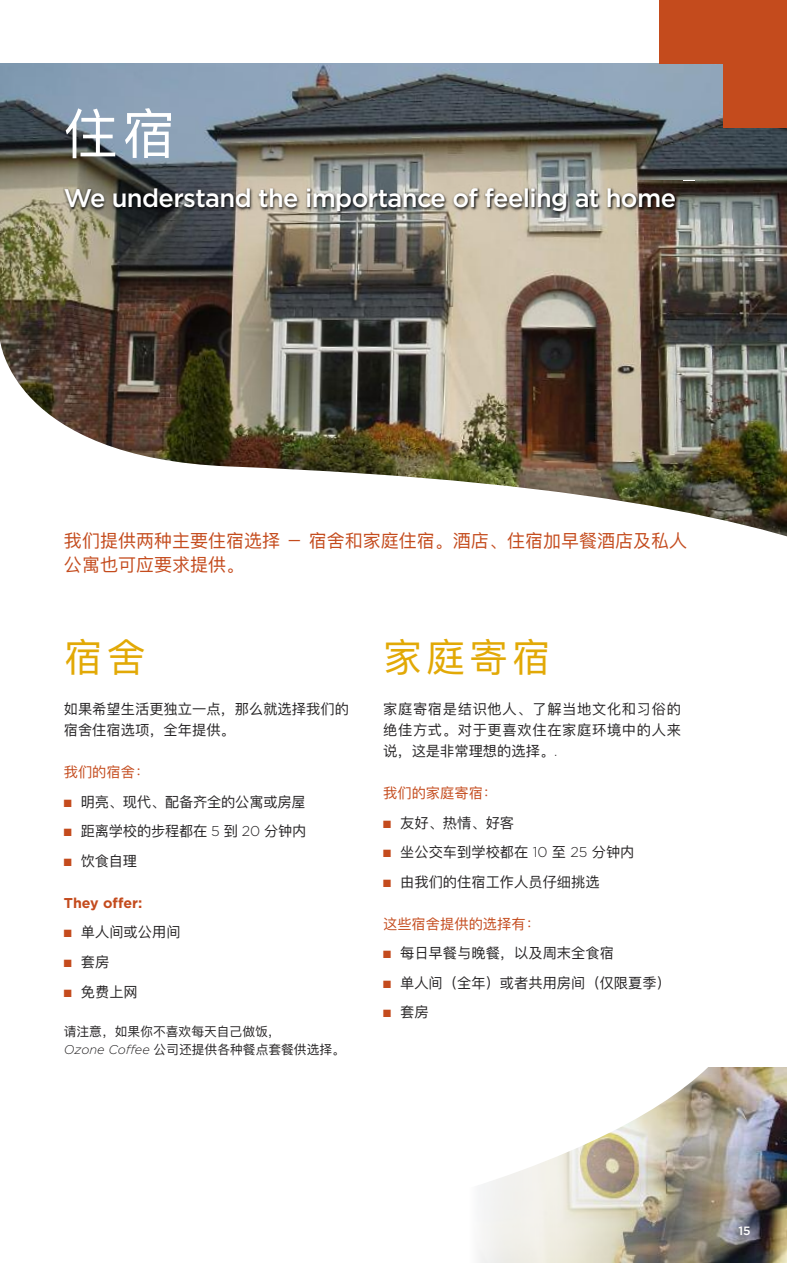
<style>
.page{position:relative;width:787px;height:1263px;background:#fff}
.page>*{position:absolute;margin:0;border:0;box-sizing:border-box;transform-origin:0 0}
.t1{font:54px "Ping Fang SC";color:#fff}
.t2{font:39px "Ping Fang SC";letter-spacing:.1em;color:#e2a906}
.t3{font:500 25.5px "Gotham";letter-spacing:-.025em;color:#fff}
.t4{font:18px/24px "Ping Fang SC";color:#c44b1d}
.t5{font:14.25px/21px "Ping Fang SC";color:#272526;text-align:justify}
.t6{font:14.25px "Ping Fang SC";color:#c44b1d}
.t7{font:700 14.25px "Gotham";color:#c44b1d}
.t8{font:12.75px/18px "Ping Fang SC";color:#272526}
.t9{font:500 12px "Gotham";color:#fff}
.s1{font-family:"Gotham";font-weight:300}
.s2{color:#c44b1d}
.s3{font-family:"Gotham";font-weight:300;font-style:italic}
</style>
<div class="page">
<img style="left:0;top:64px;width:787px;height:276px">
<div style="left:659px;top:0;width:128px;height:64px;background:#c44b1d"></div>
<div style="left:723px;top:0;width:64px;height:128px;background:#c44b1d"></div>
<img style="left:53px;top:181px;width:642px;height:58px">
<img style="left:0;top:340px;width:787px;height:197px">
<img style="left:479px;top:1067px;width:308px;height:196px">
<h1 class="t1" style="left:64px;top:100px;width:114px">住宿</h1>
<h3 class="t3" style="left:64px;top:184px;width:613px">We understand the importance of feeling at home</h3>
<p class="t4" style="left:64px;top:529px;width:624px">我们提供两种主要住宿选择－宿舍和家庭住宿。酒店、住宿加早餐酒店及私人公寓也可应要求提供。</p>
<h2 class="t2" style="left:64px;top:633px;width:83px">宿舍</h2>
<h2 class="t2" style="left:383px;top:633px;width:169px">家庭寄宿</h2>
<p class="t5" style="left:383px;top:698px;width:299px">家庭寄宿是结识他人、了解当地文化和习俗的绝佳方式。对于更喜欢住在家庭环境中的人来说，这是非常理想的选择。<span class="s1">.</span></p>
<p class="t6" style="left:383px;top:784px;width:116px">我们的家庭寄宿：</p>
<p class="t5" style="left:383px;top:812px;width:133px"><span class="s2">■</span> 友好、热情、好客</p>
<p class="t5" style="left:383px;top:842px;width:253px"><span class="s2">■</span> 坐公交车到学校都在 <span class="s1">10</span> 至 <span class="s1">25</span> 分钟内</p>
<p class="t5" style="left:383px;top:871px;width:218px"><span class="s2">■</span> 由我们的住宿工作人员仔细挑选</p>
<p class="t6" style="left:383px;top:915px;width:158px">这些宿舍提供的选择有：</p>
<p class="t5" style="left:383px;top:943px;width:232px"><span class="s2">■</span> 每日早餐与晚餐，以及周末全食宿</p>
<p class="t5" style="left:383px;top:972px;width:289px"><span class="s2">■</span> 单人间（全年）或者共用房间（仅限夏季）</p>
<p class="t5" style="left:383px;top:1002px;width:47px"><span class="s2">■</span> 套房</p>
<p class="t5" style="left:64px;top:698px;width:286px">如果希望生活更独立一点，那么就选择我们的宿舍住宿选项，全年提供。</p>
<p class="t6" style="left:64px;top:763px;width:87px">我们的宿舍：</p>
<p class="t5" style="left:64px;top:791px;width:243px"><span class="s2">■</span> 明亮、现代、配备齐全的公寓或房屋</p>
<p class="t5" style="left:64px;top:821px;width:244px"><span class="s2">■</span> 距离学校的步程都在 <span class="s1">5</span> 到 <span class="s1">20</span> 分钟内</p>
<p class="t5" style="left:64px;top:850px;width:75px"><span class="s2">■</span> 饮食自理</p>
<p class="t7" style="left:64px;top:895px;width:80px">They offer:</p>
<p class="t5" style="left:64px;top:922px;width:118px"><span class="s2">■</span> 单人间或公用间</p>
<p class="t5" style="left:64px;top:951px;width:47px"><span class="s2">■</span> 套房</p>
<p class="t5" style="left:64px;top:981px;width:76px"><span class="s2">■</span> 免费上网</p>
<p class="t8" style="left:64px;top:1022px;width:283px">请注意，如果你不喜欢每天自己做饭，<br><span class="s3">Ozone Coffee</span> 公司还提供各种餐点套餐供选择。</p>
<p class="t9" style="left:738px;top:1223px;width:14px">15</p>
</div>
